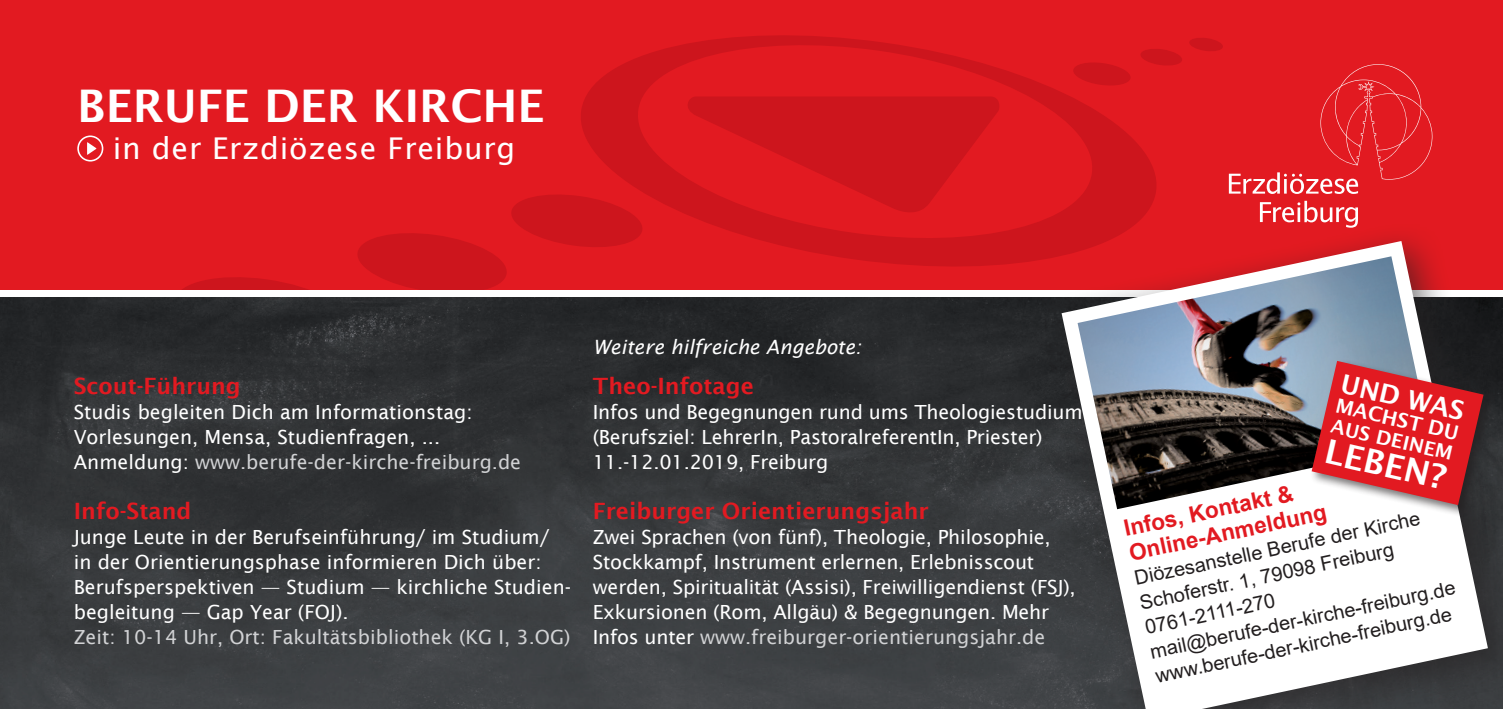
<style>
.page{position:relative;width:1503px;height:709px;background:#fff}
.page>*{position:absolute;margin:0;border:0;box-sizing:border-box;transform-origin:0 0}
.t1{font:600 45px "Lucida Sans";color:#fff}
.t2{font:600 33.5px "Lucida Sans";color:#fff}
.t3{font:30px "Lucida Sans";letter-spacing:.025em;color:#fff}
.t4{font:600 26.25px "Lucida Sans";color:#fff}
.t5{font:600 22.5px "Lucida Sans";color:#e21a21}
.t6{font:700 22.5px "Arial";color:#e21a21}
.t7{font:20px "Arial";color:#231f20}
.t8{font:600 20px "Lucida Sans";color:#fff}
.t9{font:italic 19.75px "Lucida Sans";color:#fff}
.t10{font:19.5px/25px "Lucida Sans";letter-spacing:-.01em;color:#fff}
.t11{font:19.5px "Lucida Sans";color:#d1d2d4}
.t12{font:600 19.5px "Lucida Sans";color:#fff}
.s1{color:#fff}
.s2{color:#d1d2d4}
</style>
<div class="page">
<div style="left:0;top:0;width:1502px;height:289px;background:#e21a21"></div>
<svg style="left:581px;top:35px;width:575px;height:232px"></svg>
<svg style="left:1189px;top:38px;width:34px;height:13px"></svg>
<svg style="left:183px;top:191px;width:461px;height:98px"></svg>
<svg style="left:1072px;top:61px;width:59px;height:26px"></svg>
<svg style="left:1139px;top:48px;width:43px;height:19px"></svg>
<img style="left:0;top:298px;width:1043px;height:411px">
<svg style="left:1259px;top:201px;width:98px;height:21px"></svg>
<svg style="left:1228px;top:64px;width:204px;height:130px"></svg>
<div style="left:1043px;top:222px;width:459px;height:487px;background:#231f20;opacity:.6"></div>
<svg style="left:1061px;top:241px;width:426px;height:468px"></svg>
<img style="left:1077px;top:256px;width:353px;height:253px">
<svg style="left:77px;top:135px;width:26px;height:26px"></svg>
<div style="left:1309px;top:358px;width:186px;height:159px;background:#231f20;opacity:.6"></div>
<svg style="left:1311px;top:361px;width:172px;height:144px;background:#c43c43"></svg>
<p class="t1" style="left:77px;top:80px;width:469px">BERUFE DER KIRCHE</p>
<p class="t3" style="left:113px;top:131px;width:404px">in der Erzdiözese Freiburg</p>
<p class="t5" style="left:74px;top:373px;width:168px">Scout-Führung</p>
<p class="t10" style="left:74px;top:399px;width:400px">Studis begleiten Dich am Informationstag:</p>
<p class="t10" style="left:74px;top:424px;width:368px">Vorlesungen, Mensa, Studienfragen, ...</p>
<p class="t11" style="left:74px;top:450px;width:449px"><span class="s1">Anmeldung:</span> www.berufe-der-kirche-freiburg.de</p>
<p class="t5" style="left:74px;top:498px;width:119px">Info-Stand</p>
<p class="t10" style="left:74px;top:524px;width:499px">Junge Leute in der Berufseinführung/ im Studium/ in der Orientierungsphase informieren Dich über:<br>Berufsperspektiven — Studium — kirchliche Studien&shy;begleitung — Gap Year (FOJ).</p>
<p class="t11" style="left:74px;top:625px;width:498px">Zeit: 10-14 Uhr, Ort: Fakultätsbibliothek (KG I, 3.OG)</p>
<p class="t9" style="left:593px;top:335px;width:270px">Weitere hilfreiche Angebote:</p>
<p class="t5" style="left:593px;top:373px;width:162px">Theo-Infotage</p>
<p class="t10" style="left:593px;top:399px;width:491px">Infos und Begegnungen rund ums Theologiestudium (Berufsziel: LehrerIn, PastoralreferentIn, Priester)</p>
<p class="t10" style="left:593px;top:449px;width:237px">11.-12.01.2019, Freiburg</p>
<p class="t5" style="left:593px;top:498px;width:337px">Freiburger Orientierungsjahr</p>
<p class="t10" style="left:593px;top:524px;width:484px">Zwei Sprachen (von fünf), Theologie, Philosophie, Stockkampf, Instrument erlernen, Erlebnisscout werden, Spiritualität (Assisi), Freiwilligendienst (FSJ), Exkursionen (Rom, Allgäu) &amp; Begegnungen. Mehr Infos unter <span class="s2">www.freiburger-orientierungsjahr.de</span></p>
<p class="t4" style="left:1344px;top:368px;width:128px;rotate:13deg">UND WAS</p>
<p class="t8" style="left:1338px;top:394px;width:127px;rotate:13deg">MACHST DU</p>
<p class="t12" style="left:1333px;top:415px;width:126px;rotate:13deg">AUS DEINEM</p>
<p class="t2" style="left:1329px;top:432px;width:125px;rotate:13deg">LEBEN?</p>
<p class="t6" style="left:1120px;top:513px;width:174px;rotate:-12deg">Infos, Kontakt &amp;</p>
<p class="t6" style="left:1126px;top:537px;width:203px;rotate:-12deg">Online-Anmeldung</p>
<p class="t7" style="left:1131px;top:565px;width:293px;rotate:-12deg">Diözesanstelle Berufe der Kirche</p>
<p class="t7" style="left:1137px;top:589px;width:261px;rotate:-12deg">Schoferstr. 1, 79098 Freiburg</p>
<p class="t7" style="left:1147px;top:638px;width:313px;rotate:-12deg">mail@berufe-der-kirche-freiburg.de</p>
<p class="t7" style="left:1142px;top:614px;width:134px;rotate:-12deg">0761-2111-270</p>
<p class="t7" style="left:1152px;top:663px;width:304px;rotate:-12deg">www.berufe-der-kirche-freiburg.de</p>
</div>
